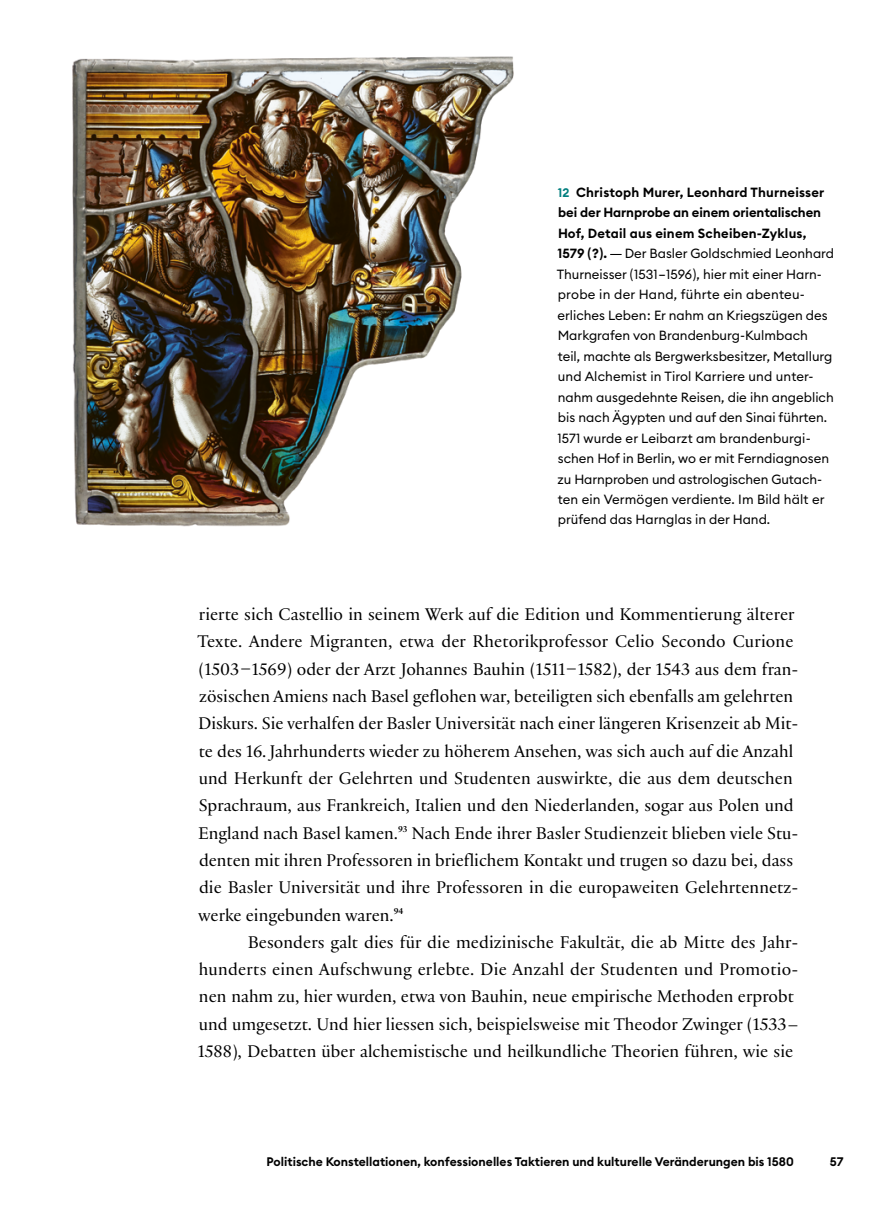
<style>
.page{position:relative;width:893px;height:1216px;background:#fff}
.page>*{position:absolute;margin:0;border:0;box-sizing:border-box;transform-origin:0 0}
.GT_ohne_Einzug{font:18.2px/27.3px "Practice";color:#000}
.GT_mit_Einzug{font:18.2px/27.3px "Practice";color:#000}
.Abb_Legende_fett{font:13.12px/20.5px "Euclid Circular B";color:#000}
.Abb_Legende_fett-2{font:600 13.12px/20.5px "Euclid Circular B";letter-spacing:.01em;color:#000}
.t1{font:600 12.25px "Euclid Circular B";color:#000}
.s1{font-size:12.25px;color:#007e7e}
</style>
<div class="page">
<svg style="left:610px;top:254px;width:12px;height:1px"></svg>
<img style="left:72px;top:56px;width:442px;height:471px">
<p class="Abb_Legende_fett-2" style="left:558px;top:182px;width:268px"><span class="s1">12</span> Christoph Murer, Leonhard Thurneisser bei der Harnprobe an einem orientalischen Hof, Detail aus einem Scheiben-Zyklus, 1579 (?).</p>
<p class="Abb_Legende_fett" style="left:557px;top:243px;width:279px;text-indent:68px">Der Basler Goldschmied Leonhard Thurneisser (1531–1596), hier mit einer Harn&shy;probe in der Hand, führte ein abenteu&shy;erliches Leben: Er nahm an Kriegszügen des Markgrafen von Brandenburg-Kulmbach<br>teil, machte als Bergwerksbesitzer, Metallurg und Alchemist in Tirol Karriere und unter&shy;nahm ausgedehnte Reisen, die ihn angeblich bis nach Ägypten und auf den Sinai führten.<br>1571 wurde er Leibarzt am brandenburgi&shy;schen Hof in Berlin, wo er mit Ferndiagnosen zu Harnproben und astrologischen Gutach&shy;ten ein Vermögen verdiente. Im Bild hält er prüfend das Harnglas in der Hand.</p>
<p class="GT_ohne_Einzug" style="left:198px;top:600px;width:602px">rierte sich Castellio in seinem Werk auf die Edition und Kommentierung älterer Texte. Andere Migranten, etwa der Rhetorikprofessor Celio Secondo Curione (1503–1569) oder der Arzt Johannes Bauhin (1511–1582), der 1543 aus dem fran&shy;zösischen Amiens nach Basel geflohen war, beteiligten sich ebenfalls am gelehrten Diskurs. Sie verhalfen der Basler Universität nach einer längeren Krisenzeit ab Mit&shy;te des 16. Jahrhunderts wieder zu höherem Ansehen, was sich auch auf die Anzahl und Herkunft der Gelehrten und Studenten auswirkte, die aus dem deutschen Sprachraum, aus Frankreich, Italien und den Niederlanden, sogar aus Polen und England nach Basel kamen.<sup>93</sup> Nach Ende ihrer Basler Studienzeit blieben viele Stu&shy;denten mit ihren Professoren in brieflichem Kontakt und trugen so dazu bei, dass die Basler Universität und ihre Professoren in die europaweiten Gelehrtennetz&shy;werke eingebunden waren.<sup>94</sup></p>
<p class="GT_mit_Einzug" style="left:198px;top:927px;width:602px;text-indent:50px">Besonders galt dies für die medizinische Fakultät, die ab Mitte des Jahr&shy;hunderts einen Aufschwung erlebte. Die Anzahl der Studenten und Promotio&shy;nen nahm zu, hier wurden, etwa von Bauhin, neue empirische Methoden erprobt und umgesetzt. Und hier liessen sich, beispielsweise mit Theodor Zwinger (1533– 1588), Debatten über alchemistische und heilkundliche Theorien führen, wie sie</p>
<p class="t1" style="left:267px;top:1153px;width:529px">Politische Konstellationen, konfessionelles Taktieren und kulturelle Veränderungen bis 1580</p>
<p class="t1" style="left:830px;top:1153px;width:15px">57</p>
</div>
